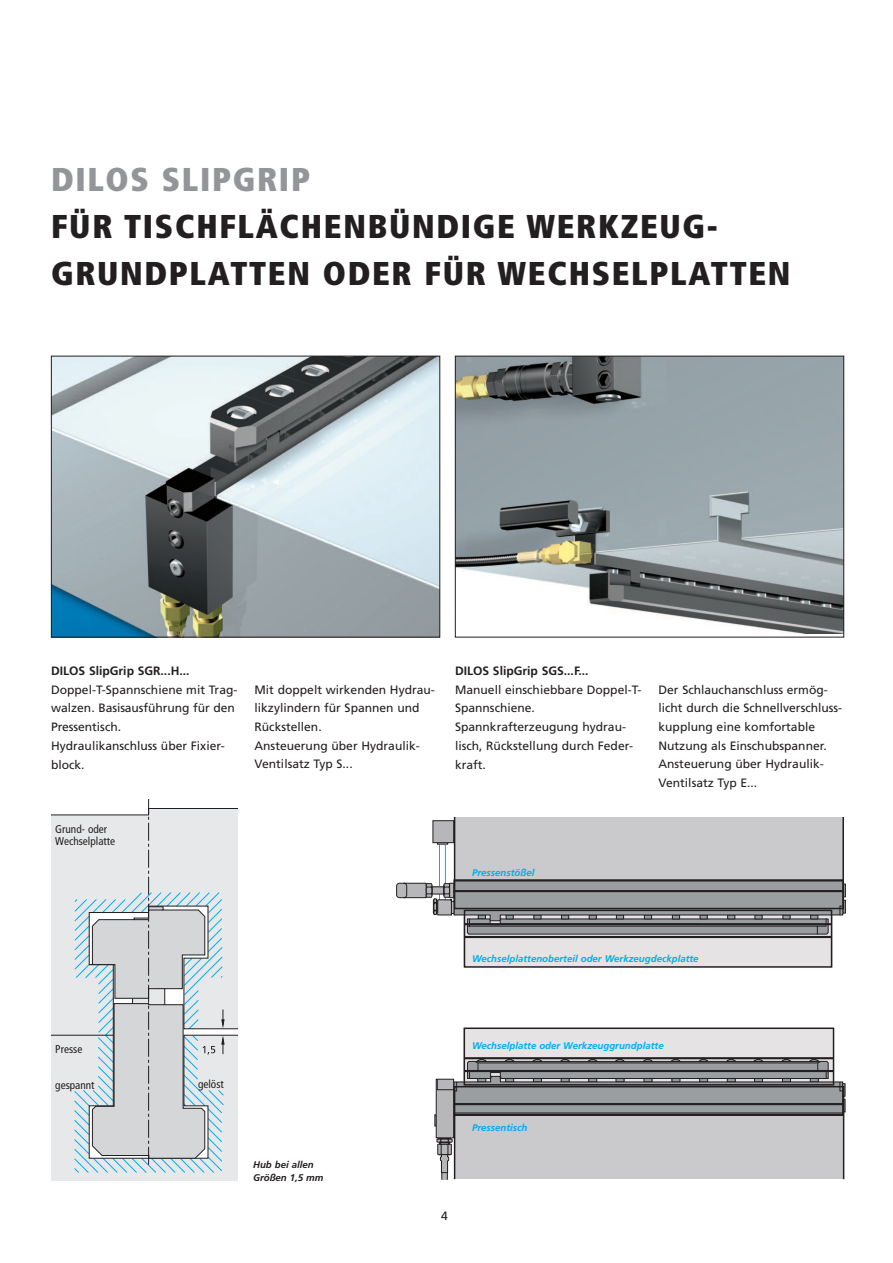
<style>
.page{position:relative;width:893px;height:1263px;background:#fff}
.page>*{position:absolute;margin:0;border:0;box-sizing:border-box;transform-origin:0 0}
.t1{font:900 condensed 33px/46.8px "Frutiger";letter-spacing:.05em;color:#231f20}
.t2{font:900 condensed 33px "Frutiger";letter-spacing:.05em;color:#939598}
.t3{font:12.15px/18.8px "Frutiger";color:#231f20}
.t4{font:700 12.15px "Frutiger";color:#231f20}
.t5{font:12px "Frutiger";color:#231f20}
.t6{font:condensed 11.25px/12px "Frutiger";color:#231f20}
.t7{font:italic 700 9.75px "Frutiger";color:#00aeef}
.t8{font:italic 700 9.75px/12.8px "Frutiger";color:#231f20}
</style>
<div class="page">
<img style="left:457px;top:358px;width:385px;height:275px">
<div style="left:455px;top:356px;width:389px;height:281px;border:1px solid #231f20"></div>
<img style="left:53px;top:358px;width:385px;height:277px">
<div style="left:51px;top:356px;width:389px;height:281px;border:1px solid #231f20"></div>
<svg style="left:51px;top:799px;width:186px;height:374px;background:#d6dbde"></svg>
<div style="left:464px;top:1028px;width:369px;height:57px;background:#e5e3e4"></div>
<svg style="left:443px;top:1173px;width:3px;height:5px"></svg>
<div style="left:455px;top:1087px;width:389px;height:92px;background:#cac9cb"></div>
<div style="left:464px;top:1027px;width:370px;height:58px;border:2px solid #231f20"></div>
<hr style="left:464px;top:1057px;width:369px;height:2px;background:#231f20">
<div style="left:441px;top:1154px;width:7px;height:26px;border:1px solid #231f20"></div>
<hr style="left:439px;top:845px;width:1px;height:60px;background:#00aeef">
<div style="left:437px;top:822px;width:11px;height:22px;border:1px solid #231f20"></div>
<div style="left:464px;top:910px;width:369px;height:57px;background:#e5e3e4"></div>
<div style="left:455px;top:816px;width:388px;height:92px;background:#cac9cb"></div>
<div style="left:433px;top:821px;width:21px;height:22px;background:#b7b6b8"></div>
<div style="left:433px;top:820px;width:21px;height:23px;border:1px solid #231f20"></div>
<hr style="left:445px;top:845px;width:1px;height:60px;background:#00aeef">
<div style="left:842px;top:884px;width:4px;height:13px;border:1px solid #231f20"></div>
<div style="left:842px;top:900px;width:4px;height:13px;border:1px solid #231f20"></div>
<svg style="left:434px;top:1059px;width:411px;height:114px"></svg>
<div style="left:454px;top:815px;width:390px;height:94px;border:2px solid #231f20"></div>
<hr style="left:454px;top:879px;width:389px;height:2px;background:#231f20">
<div style="left:464px;top:910px;width:368px;height:58px;border:2px solid #231f20"></div>
<hr style="left:464px;top:936px;width:368px;height:2px;background:#231f20">
<div style="left:407px;top:799px;width:445px;height:18px;background:#fff"></div>
<svg style="left:396px;top:880px;width:449px;height:55px;background:#8d8e90"></svg>
<h1 class="t2" style="left:51px;top:167px;width:260px">DILOS SLIPGRIP</h1>
<h1 class="t1" style="left:51px;top:206px;width:741px">FÜR TISCHFLÄCHENBÜNDIGE WERKZEUG-<br>GRUNDPLATTEN ODER FÜR WECHSELPLATTEN</h1>
<p class="t4" style="left:51px;top:666px;width:140px">DILOS SlipGrip SGR...H...</p>
<p class="t3" style="left:51px;top:681px;width:188px">Doppel-T-Spannschiene mit Trag&shy;walzen. Basisausführung für den<br>Pressentisch.<br>Hydraulikanschluss über Fixier&shy;block.</p>
<p class="t6" style="left:55px;top:824px;width:61px">Grund- oder<br>Wechselplatte</p>
<p class="t4" style="left:455px;top:666px;width:135px">DILOS SlipGrip SGS...F...</p>
<p class="t3" style="left:455px;top:681px;width:188px">Manuell einschiebbare Doppel-T-<br>Spannschiene.<br>Spannkrafterzeugung hydrau&shy;lisch, Rückstellung durch Feder&shy;kraft.</p>
<p class="t3" style="left:254px;top:681px;width:182px">Mit doppelt wirkenden Hydrau&shy;likzylindern für Spannen und<br>Rückstellen.<br>Ansteuerung über Hydraulik-<br>Ventilsatz Typ S...</p>
<p class="t3" style="left:658px;top:681px;width:185px">Der Schlauchanschluss ermög&shy;licht durch die Schnellverschluss&shy;kupplung eine komfortable<br>Nutzung als Einschubspanner.<br>Ansteuerung über Hydraulik-<br>Ventilsatz Typ E...</p>
<p class="t7" style="left:472px;top:868px;width:64px">Pressenstößel</p>
<p class="t6" style="left:55px;top:1044px;width:29px">Presse</p>
<p class="t6" style="left:55px;top:1080px;width:41px">gespannt</p>
<p class="t6" style="left:198px;top:1079px;width:27px">gelöst</p>
<p class="t8" style="left:253px;top:1159px;width:72px">Hub bei allen<br>Größen 1,5 mm</p>
<p class="t7" style="left:472px;top:954px;width:228px">Wechselplattenoberteil oder Werkzeugdeckplatte</p>
<p class="t7" style="left:472px;top:1041px;width:193px">Wechselplatte oder Werkzeuggrundplatte</p>
<p class="t7" style="left:472px;top:1123px;width:57px">Pressentisch</p>
<p class="t5" style="left:441px;top:1211px;width:8px">4</p>
</div>
